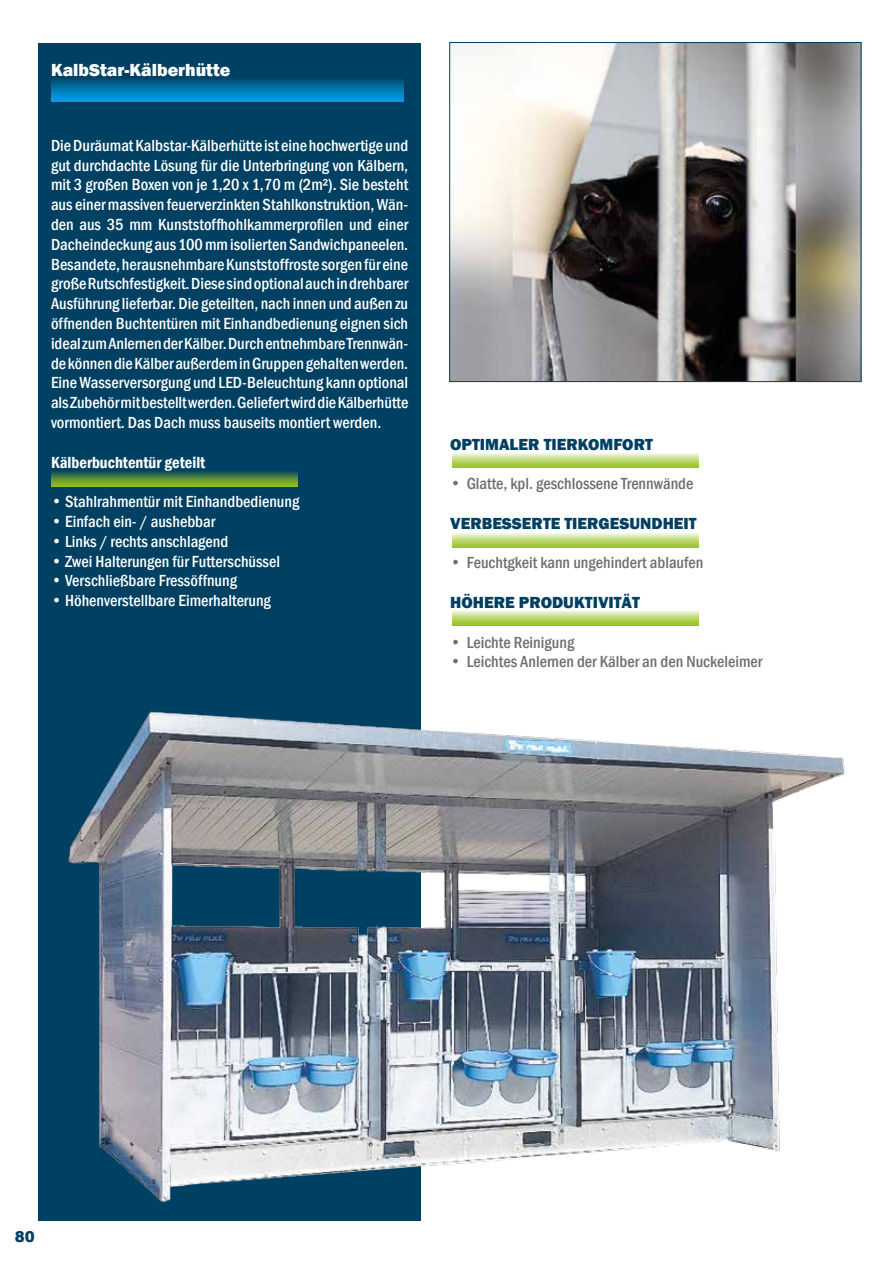
<style>
.page{position:relative;width:893px;height:1263px;background:#fff}
.page>*{position:absolute;margin:0;border:0;box-sizing:border-box;transform-origin:0 0}
.t1{font:800 18px "Franklin Gothic";color:#fff}
.t2{font:500 condensed 16.5px/19.8px "Franklin Gothic";color:#fff;text-align:justify}
.t3{font:500 condensed 16.5px "Franklin Gothic";color:#706f6f}
.t4{font:800 16.5px "Franklin Gothic";color:#004063}
.t5{font:600 condensed 16.5px "Franklin Gothic";color:#fff}
.t6{font:900 15px "Arial";color:#004063}
</style>
<div class="page">
<div style="left:38px;top:43px;width:383px;height:1177px;background:#004063"></div>
<svg style="left:51px;top:79px;width:353px;height:22px"></svg>
<img style="left:451px;top:44px;width:408px;height:336px">
<div style="left:449px;top:42px;width:412px;height:340px;border:1px solid #004063"></div>
<img style="left:53px;top:711px;width:792px;height:510px">
<svg style="left:452px;top:453px;width:246px;height:15px"></svg>
<svg style="left:452px;top:533px;width:246px;height:15px"></svg>
<svg style="left:452px;top:610px;width:246px;height:15px"></svg>
<svg style="left:51px;top:471px;width:247px;height:15px"></svg>
<p class="t1" style="left:51px;top:59px;width:181px">KalbStar-Kälberhütte</p>
<p class="t2" style="left:51px;top:135px;width:359px">Die Duräumat Kalbstar-Kälberhütte ist eine hochwertige und gut durchdachte Lösung für die Unterbringung von Kälbern, mit 3 großen Boxen von je 1,20 x 1,70 m (2m²). Sie besteht aus einer massiven feuerverzinkten Stahlkonstruktion, Wän&shy;den aus 35 mm Kunststoffhohlkammerprofilen und einer Dacheindeckung aus 100 mm isolierten Sandwichpaneelen.<br>Besandete, herausnehmbare Kunststoffroste sorgen für eine große Rutschfestigkeit. Diese sind optional auch in drehbarer Ausführung lieferbar. Die geteilten, nach innen und außen zu öffnenden Buchtentüren mit Einhandbedienung eignen sich ideal zum Anlernen der Kälber. Durch entnehmbare Trennwän&shy;de können die Kälber außerdem in Gruppen gehalten werden.<br>Eine Wasserversorgung und LED-Beleuchtung kann optional als Zubehör mit bestellt werden. Geliefert wird die Kälberhütte vormontiert. Das Dach muss bauseits montiert werden.</p>
<p class="t5" style="left:51px;top:451px;width:156px">Kälberbuchtentür geteilt</p>
<p class="t2" style="left:51px;top:492px;width:250px">• Stahlrahmentür mit Einhandbedienung</p>
<p class="t2" style="left:51px;top:511px;width:166px">• Einfach ein- / aushebbar</p>
<p class="t2" style="left:51px;top:531px;width:179px">• Links / rechts anschlagend</p>
<p class="t2" style="left:51px;top:551px;width:231px">• Zwei Halterungen für Futterschüssel</p>
<p class="t2" style="left:51px;top:571px;width:188px">• Verschließbare Fressöffnung</p>
<p class="t2" style="left:51px;top:591px;width:221px">• Höhenverstellbare Eimerhalterung</p>
<p class="t4" style="left:450px;top:433px;width:204px">OPTIMALER TIERKOMFORT</p>
<p class="t3" style="left:450px;top:473px;width:245px">• Glatte, kpl. geschlossene Trennwände</p>
<p class="t4" style="left:450px;top:512px;width:248px">VERBESSERTE TIERGESUNDHEIT</p>
<p class="t3" style="left:450px;top:552px;width:255px">• Feuchtgkeit kann ungehindert ablaufen</p>
<p class="t4" style="left:450px;top:592px;width:191px">HÖHERE PRODUKTIVITÄT</p>
<p class="t3" style="left:450px;top:631px;width:126px">• Leichte Reinigung</p>
<p class="t3" style="left:450px;top:651px;width:314px">• Leichtes Anlernen der Kälber an den Nuckeleimer</p>
<p class="t6" style="left:15px;top:1225px;width:22px">80</p>
</div>
